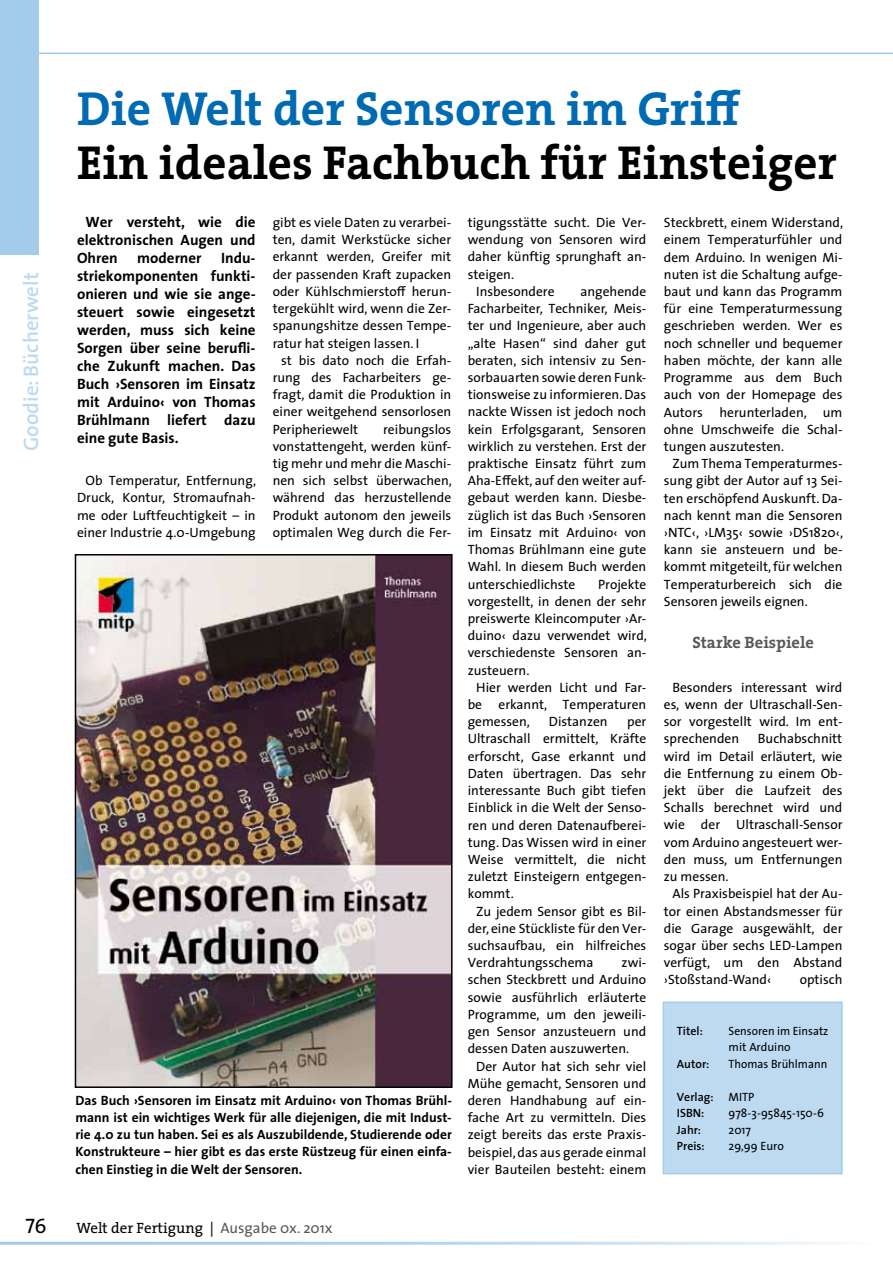
<style>
.page{position:relative;width:893px;height:1263px;background:#fff}
.page>*{position:absolute;margin:0;border:0;box-sizing:border-box;transform-origin:0 0}
.t1{font:700 48px "The Serif";color:#000}
.t2{font:700 48px "The Serif";color:#006ab3}
.t3{font:600 21px "The Sans";color:#bddaf0}
.t4{font:21px "The Sans Regular Caps";color:#000}
.t5{font:700 16.5px "The Serif";color:#58585a}
.t6{font:700 15px/18px "The Sans";color:#000;text-align:justify}
.t7{font:15px "The Serif";color:#000}
.t8{font:13.5px/17.2px "The Sans";color:#000;text-align:justify}
.t9{font:700 13.5px/17.2px "The Sans";color:#000;text-align:justify}
.t10{font:12px/16.5px "The Sans";color:#000;scale:.96 1}
.t11{font:600 12px/16.5px "The Sans";color:#000}
.t12{font:12px "The Sans";color:#000}
.s1{font-weight:400}
.s2{font-family:"The Sans"}
.s3{font-family:"The Sans";color:#58585a}
</style>
<div class="page">
<div style="left:0;top:0;width:38px;height:255px;background:#a4ccea"></div>
<hr style="left:38px;top:53px;width:855px;height:1px;background:#a4ccea">
<hr style="left:0;top:1242px;width:876px;height:3px;background:#a4ccea">
<img style="left:78px;top:557px;width:372px;height:528px">
<div style="left:75px;top:554px;width:378px;height:534px;border:2px solid #000"></div>
<div style="left:663px;top:1002px;width:179px;height:171px;background:#bddaf0"></div>
<div style="left:663px;top:1001px;width:180px;height:173px;border:2px solid #a4ccea"></div>
<h2 class="t3" style="left:14px;top:451px;width:180px;rotate:-90deg">Goodie: Bücherwelt</h2>
<h1 class="t2" style="left:77px;top:69px;width:665px">Die Welt der Sensoren im Griff</h1>
<h1 class="t1" style="left:77px;top:123px;width:761px">Ein ideales Fachbuch für Einsteiger</h1>
<p class="t6" style="left:77px;top:213px;width:180px;text-indent:9px">Wer versteht, wie die elektronischen Augen und Ohren</p>
<p class="t8" style="left:273px;top:213px;width:180px">gibt es viele Daten zu verarbei&shy;ten, damit Werkstücke sicher erkannt werden, Greifer mit der passenden Kraft zupacken oder Kühlschmierstoff herun&shy;tergekühlt wird, wenn die Zer&shy;spanungshitze dessen Tempe&shy;ratur hat steigen lassen. I</p>
<p class="t8" style="left:273px;top:351px;width:180px;text-indent:9px">st bis dato noch die Erfah&shy;rung des Facharbeiters ge&shy;fragt, damit die Produktion in einer weitgehend sensorlosen Peripheriewelt</p>
<p class="t8" style="left:468px;top:213px;width:180px">tigungsstätte sucht. Die Ver-</p>
<p class="t8" style="left:468px;top:231px;width:180px">wendung von Sensoren wird</p>
<p class="t8" style="left:468px;top:248px;width:180px">daher künftig sprunghaft an-</p>
<p class="t8" style="left:468px;top:265px;width:48px">steigen.</p>
<p class="t8" style="left:476px;top:282px;width:80px">Insbesondere</p>
<p class="t8" style="left:664px;top:214px;width:181px">Steckbrett, einem Widerstand, einem Temperaturfühler und dem Arduino. In wenigen Mi&shy;nuten ist die Schaltung aufge&shy;baut und kann das Programm für eine Temperaturmessung geschrieben werden. Wer es noch schneller und bequemer haben möchte, der kann alle Programme aus dem Buch auch von der Homepage des Autors herunterladen, um ohne Umschweife die Schal&shy;tungen auszutesten.</p>
<p class="t8" style="left:664px;top:455px;width:181px;text-indent:9px">Zum Thema Temperaturmes&shy;sung gibt der Autor auf 13 Sei&shy;ten erschöpfend Auskunft. Da&shy;nach kennt man die Sensoren ›NTC‹, ›LM35‹ sowie ›DS1820‹, kann sie ansteuern und be&shy;kommt mitgeteilt, für welchen Temperaturbereich sich die Sensoren jeweils eignen.</p>
<p class="t5" style="left:692px;top:628px;width:123px">Starke Beispiele</p>
<p class="t8" style="left:664px;top:678px;width:180px;text-indent:9px">Besonders interessant wird es, wenn der Ultraschall-Sen&shy;sor vorgestellt wird. Im ent&shy;sprechenden</p>
<p class="t6" style="left:77px;top:249px;width:180px;text-indent:144px">Indu&shy;striekomponenten funkti&shy;onieren und wie sie ange&shy;steuert sowie eingesetzt werden, muss sich keine Sorgen über seine berufli&shy;che Zukunft machen. Das Buch ›Sensoren im Einsatz mit Arduino‹ von Thomas Brühlmann liefert dazu eine gute Basis.</p>
<p class="t8" style="left:77px;top:472px;width:181px;text-indent:9px">Ob Temperatur, Entfernung, Druck, Kontur, Stromaufnah&shy;me oder Luftfeuchtigkeit – in einer Industrie 4.0-Umgebung</p>
<p class="t6" style="left:137px;top:249px;width:66px">moderner</p>
<p class="t8" style="left:468px;top:282px;width:180px;text-indent:113px">angehende Facharbeiter, Techniker, Meis&shy;ter und Ingenieure, aber auch „alte Hasen“ sind daher gut beraten, sich intensiv zu Sen&shy;sorbauarten sowie deren Funk&shy;tionsweise zu informieren. Das nackte Wissen ist jedoch noch kein Erfolgsgarant, Sensoren wirklich zu verstehen. Erst der praktische Einsatz führt zum Aha-Effekt, auf den weiter auf&shy;gebaut werden kann. Diesbe&shy;züglich ist das Buch ›Sensoren im Einsatz mit Arduino‹ von Thomas Brühlmann eine gute Wahl. In diesem Buch werden unterschiedlichste</p>
<p class="t8" style="left:273px;top:420px;width:181px;text-indent:111px">reibungslos vonstattengeht, werden künf&shy;tig mehr und mehr die Maschi&shy;nen sich selbst überwachen, während das herzustellende Produkt autonom den jeweils optimalen Weg durch die Fer-</p>
<p class="t8" style="left:468px;top:575px;width:181px;text-indent:130px">Projekte vorgestellt, in denen der sehr preiswerte Kleincomputer ›Ar&shy;duino‹ dazu verwendet wird, verschiedenste Sensoren an&shy;zusteuern.</p>
<p class="t8" style="left:468px;top:678px;width:180px;text-indent:9px">Hier werden Licht und Far&shy;be erkannt, Temperaturen gemessen,</p>
<p class="t8" style="left:549px;top:713px;width:60px">Distanzen</p>
<p class="t8" style="left:468px;top:713px;width:180px;text-indent:159px">per Ultraschall ermittelt, Kräfte erforscht, Gase erkannt und Daten übertragen. Das sehr interessante Buch gibt tiefen Einblick in die Welt der Senso&shy;ren und deren Datenaufberei&shy;tung. Das Wissen wird in einer Weise vermittelt, die nicht zuletzt Einsteigern entgegen&shy;kommt.</p>
<p class="t8" style="left:468px;top:902px;width:180px;text-indent:9px">Zu jedem Sensor gibt es Bil&shy;der, eine Stückliste für den Ver&shy;suchsaufbau, ein hilfreiches Verdrahtungsschema</p>
<p class="t8" style="left:664px;top:730px;width:180px;text-indent:94px">Buchabschnitt wird im Detail erläutert, wie die Entfernung zu einem Ob&shy;jekt über die Laufzeit des Schalls berechnet wird und wie der Ultraschall-Sensor vom Arduino angesteuert wer&shy;den muss, um Entfernungen zu messen.</p>
<p class="t8" style="left:664px;top:885px;width:180px;text-indent:9px">Als Praxisbeispiel hat der Au&shy;tor einen Abstandsmesser für die Garage ausgewählt, der sogar über sechs LED-Lampen verfügt, um den Abstand ›Stoßstand-Wand‹</p>
<p class="t8" style="left:468px;top:954px;width:180px;text-indent:154px">zwi&shy;schen Steckbrett und Arduino sowie ausführlich erläuterte Programme, um den jeweili&shy;gen Sensor anzusteuern und dessen Daten auszuwerten.</p>
<p class="t8" style="left:468px;top:1057px;width:180px;text-indent:9px">Der Autor hat sich sehr viel Mühe gemacht, Sensoren und deren Handhabung auf ein&shy;fache Art zu vermitteln. Dies zeigt bereits das erste Praxis&shy;beispiel, das aus gerade einmal vier Bauteilen besteht: einem</p>
<p class="t8" style="left:800px;top:971px;width:44px">optisch</p>
<p class="t11" style="left:677px;top:1022px;width:28px">Titel:</p>
<p class="t10" style="left:729px;top:1022px;width:105px">Sensoren im Einsatz mit Arduino</p>
<p class="t11" style="left:677px;top:1055px;width:34px">Autor:</p>
<p class="t10" style="left:729px;top:1055px;width:104px">Thomas Brühlmann</p>
<p class="t11" style="left:677px;top:1088px;width:79px">Verlag: <span class="s1">MITP<br></span>ISBN:</p>
<p class="t9" style="left:75px;top:1091px;width:378px">Das Buch ›Sensoren im Einsatz mit Arduino‹ von Thomas Brühl&shy;mann ist ein wichtiges Werk für alle diejenigen, die mit Indust&shy;rie 4.0 zu tun haben. Sei es als Auszubildende, Studierende oder Konstrukteure – hier gibt es das erste Rüstzeug für einen einfa&shy;chen Einstieg in die Welt der Sensoren.</p>
<p class="t12" style="left:729px;top:1103px;width:97px">978-3-95845-150-6</p>
<p class="t11" style="left:677px;top:1121px;width:26px">Jahr:</p>
<p class="t12" style="left:729px;top:1120px;width:24px">2017</p>
<p class="t11" style="left:677px;top:1137px;width:29px">Preis:</p>
<p class="t12" style="left:729px;top:1136px;width:57px">29,99 Euro</p>
<h2 class="t4" style="left:26px;top:1214px;width:23px">76</h2>
<p class="t7" style="left:77px;top:1216px;width:258px">Welt der Fertigung <span class="s2">|</span> <span class="s3">Ausgabe 0x. 201x</span></p>
</div>
